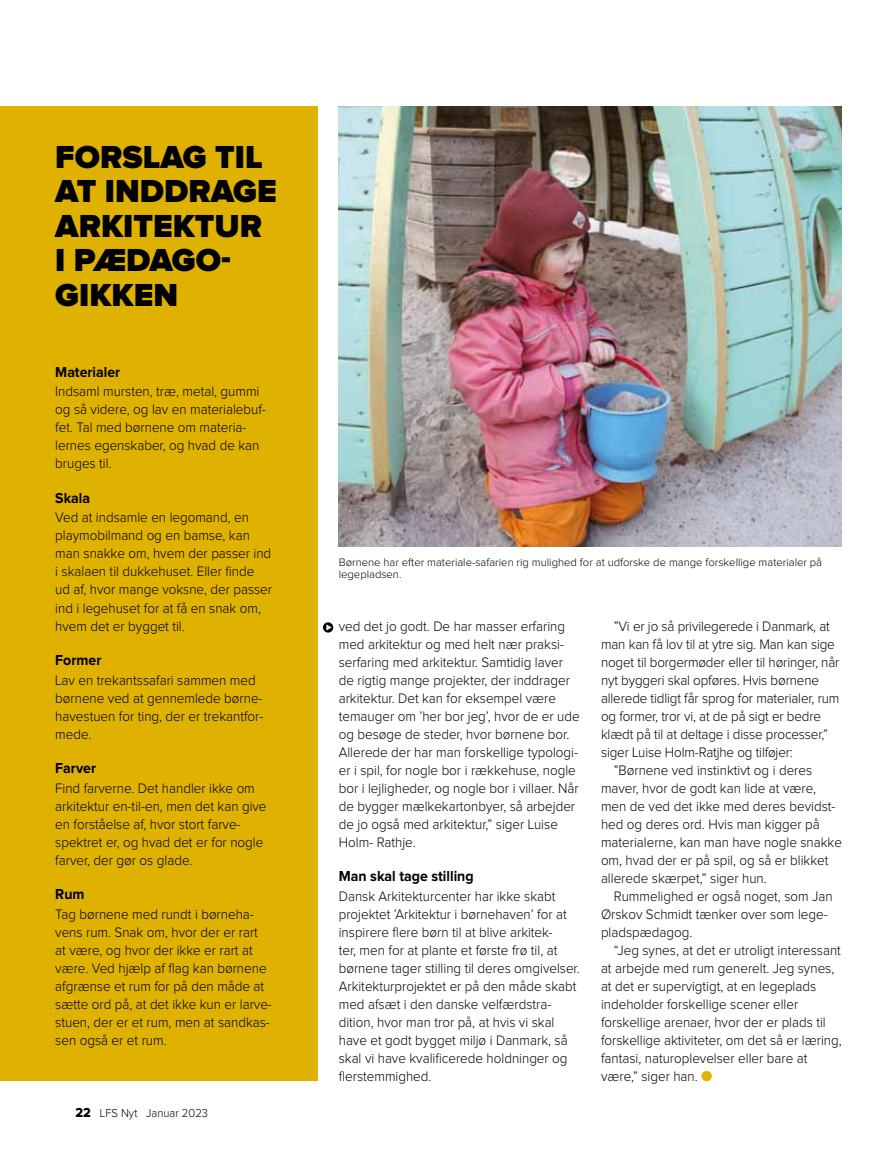
<style>
.page{position:relative;width:893px;height:1149px;background:#fff}
.page>*{position:absolute;margin:0;border:0;box-sizing:border-box;transform-origin:0 0}
.t1{font:900 33px/34.5px "Proxima Nova";color:#000}
.t2{font:700 15px "Proxima Nova";color:#000;scale:.94 1}
.t3{font:300 14.25px/18px "Proxima Nova";color:#000;scale:.94 1}
.t4{font:300 12px "Proxima Nova";color:#000;scale:.94 1}
.t5{font:300 11.25px/12.8px "Proxima Nova";color:#000}
.s1{font-family:"Proxima Nova Extrabld";font-weight:400;font-size:13.5px}
.s2{color:#dfb100}
</style>
<div class="page">
<img style="left:339px;top:106px;width:503px;height:440px">
<div style="left:0;top:106px;width:317px;height:974px;background:#dfb100"></div>
<svg style="left:323px;top:622px;width:10px;height:10px"></svg>
<h1 class="t1" style="left:55px;top:141px;width:223px">FORSLAG TIL<br>AT INDDRAGE<br>ARKITEKTUR<br>I PÆDAGO-<br>GIKKEN</h1>
<p class="t2" style="left:55px;top:365px;width:71px">Materialer</p>
<p class="t3" style="left:55px;top:383px;width:226px">Indsaml mursten, træ, metal, gummi og så videre, og lav en materialebuf&shy;fet. Tal med børnene om materia&shy;lernes egenskaber, og hvad de kan bruges til.</p>
<p class="t2" style="left:55px;top:491px;width:39px">Skala</p>
<p class="t3" style="left:55px;top:509px;width:232px">Ved at indsamle en legomand, en playmobilmand og en bamse, kan man snakke om, hvem der passer ind i skalaen til dukkehuset. Eller finde ud af, hvor mange voksne, der passer ind i legehuset for at få en snak om, hvem det er bygget til.</p>
<p class="t2" style="left:55px;top:653px;width:51px">Former</p>
<p class="t3" style="left:55px;top:671px;width:223px">Lav en trekantssafari sammen med børnene ved at gennemlede børne&shy;havestuen for ting, der er trekantfor&shy;mede.</p>
<p class="t2" style="left:55px;top:761px;width:45px">Farver</p>
<p class="t3" style="left:55px;top:779px;width:226px">Find farverne. Det handler ikke om arkitektur en-til-en, men det kan give en forståelse af, hvor stort farve&shy;spektret er, og hvad det er for nogle farver, der gør os glade.</p>
<p class="t2" style="left:55px;top:887px;width:33px">Rum</p>
<p class="t3" style="left:55px;top:905px;width:232px">Tag børnene med rundt i børneha&shy;vens rum. Snak om, hvor der er rart at være, og hvor der ikke er rart at være. Ved hjælp af flag kan børnene afgrænse et rum for på den måde at sætte ord på, at det ikke kun er larve&shy;stuen, der er et rum, men at sandkas&shy;sen også er et rum.</p>
<p class="t4" style="left:75px;top:1107px;width:143px"><span class="s1">22</span> LFS Nyt Januar 2023</p>
<p class="t5" style="left:339px;top:556px;width:485px">Børnene har efter materiale-safarien rig mulighed for at udforske de mange forskellige materialer på legepladsen.</p>
<p class="t3" style="left:339px;top:617px;width:258px">ved det jo godt. De har masser erfaring med arkitektur og med helt nær praksi&shy;serfaring med arkitektur. Samtidig laver de rigtig mange projekter, der inddrager arkitektur. Det kan for eksempel være temauger om ’her bor jeg’, hvor de er ude og besøge de steder, hvor børnene bor.<br>Allerede der har man forskellige typologi&shy;er i spil, for nogle bor i rækkehuse, nogle bor i lejligheder, og nogle bor i villaer. Når de bygger mælkekartonbyer, så arbejder de jo også med arkitektur,” siger Luise Holm- Rathje.</p>
<p class="t2" style="left:339px;top:869px;width:145px">Man skal tage stilling</p>
<p class="t3" style="left:339px;top:887px;width:258px">Dansk Arkitekturcenter har ikke skabt projektet ’Arkitektur i børnehaven’ for at inspirere flere børn til at blive arkitek-<br>ter, men for at plante et første frø til, at børnene tager stilling til deres omgivelser.<br>Arkitekturprojektet er på den måde skabt med afsæt i den danske velfærdstra&shy;dition, hvor man tror på, at hvis vi skal have et godt bygget miljø i Danmark, så skal vi have kvalificerede holdninger og flerstemmighed.</p>
<p class="t3" style="left:614px;top:617px;width:232px">”Vi er jo så privilegerede i Danmark, at</p>
<p class="t3" style="left:601px;top:635px;width:250px">man kan få lov til at ytre sig. Man kan sige</p>
<p class="t3" style="left:601px;top:653px;width:255px">noget til borgermøder eller til høringer, når</p>
<p class="t3" style="left:601px;top:671px;width:233px">nyt byggeri skal opføres. Hvis børnene</p>
<p class="t3" style="left:601px;top:689px;width:255px">allerede tidligt får sprog for materialer, rum</p>
<p class="t3" style="left:601px;top:707px;width:236px">og former, tror vi, at de på sigt er bedre</p>
<p class="t3" style="left:601px;top:725px;width:243px">klædt på til at deltage i disse processer,”</p>
<p class="t3" style="left:601px;top:743px;width:206px">siger Luise Holm-Ratjhe og tilføjer:</p>
<p class="t3" style="left:614px;top:761px;width:213px">”Børnene ved instinktivt og i deres</p>
<p class="t3" style="left:601px;top:779px;width:230px">maver, hvor de godt kan lide at være,</p>
<p class="t3" style="left:601px;top:797px;width:251px">men de ved det ikke med deres bevidst-</p>
<p class="t3" style="left:601px;top:815px;width:234px">hed og deres ord. Hvis man kigger på</p>
<p class="t3" style="left:601px;top:833px;width:258px">materialerne, kan man have nogle snakke</p>
<p class="t3" style="left:601px;top:851px;width:243px">om, hvad der er på spil, og så er blikket</p>
<p class="t3" style="left:601px;top:869px;width:178px">allerede skærpet,” siger hun.</p>
<p class="t3" style="left:614px;top:887px;width:234px">Rummelighed er også noget, som Jan</p>
<p class="t3" style="left:601px;top:905px;width:243px">Ørskov Schmidt tænker over som lege-</p>
<p class="t3" style="left:601px;top:923px;width:99px">pladspædagog.</p>
<p class="t3" style="left:614px;top:941px;width:243px">“Jeg synes, at det er utroligt interessant</p>
<p class="t3" style="left:601px;top:959px;width:250px">at arbejde med rum generelt. Jeg synes,</p>
<p class="t3" style="left:601px;top:977px;width:230px">at det er supervigtigt, at en legeplads</p>
<p class="t3" style="left:601px;top:995px;width:211px">indeholder forskellige scener eller</p>
<p class="t3" style="left:601px;top:1013px;width:241px">forskellige arenaer, hvor der er plads til</p>
<p class="t3" style="left:601px;top:1031px;width:258px">forskellige aktiviteter, om det så er læring,</p>
<p class="t3" style="left:601px;top:1049px;width:221px">fantasi, naturoplevelser eller bare at</p>
<p class="t3" style="left:601px;top:1067px;width:120px">være,” siger han. <span class="s2">●</span></p>
</div>
